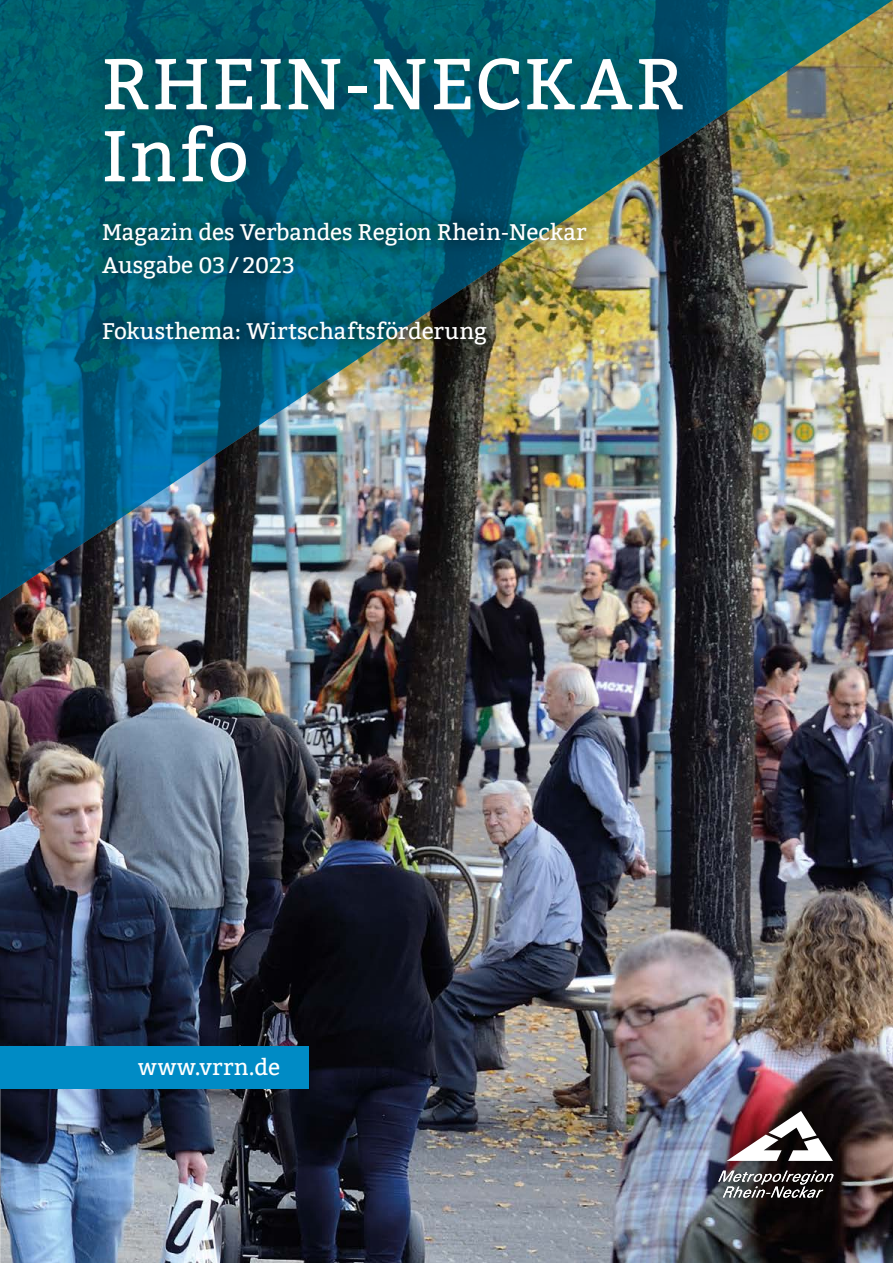
<style>
.page{position:relative;width:893px;height:1263px;background:#fff}
.page>*{position:absolute;margin:0;border:0;box-sizing:border-box;transform-origin:0 0}
.Broschürentitel_SG_48{font:72px/72px "Bitter";letter-spacing:.025em;color:#fff}
.Unterzeile{font:22.5px "Bitter";letter-spacing:-.005em;color:#fff}
.URL{font:22.5px "Bitter";letter-spacing:.015em;color:#fff}
</style>
<div class="page">
<img style="left:0;top:599px;width:893px;height:664px">
<img style="left:0;top:0;width:893px;height:599px">
<div style="left:704px;top:1098px;width:144px;height:115px;background:#000;opacity:.75"></div>
<svg style="left:718px;top:1171px;width:116px;height:27px;background:#5c5a5b"></svg>
<svg style="left:727px;top:1111px;width:106px;height:50px"></svg>
<div style="left:61px;top:12px;width:664px;height:216px;background:#000;opacity:.5"></div>
<img style="left:85px;top:204px;width:519px;height:159px">
<div style="left:0;top:1046px;width:309px;height:43px;background:#008bc5"></div>
<h1 class="Broschürentitel_SG_48" style="left:102px;top:49px;width:582px">RHEIN-NECKAR<br>Info</h1>
<h2 class="Unterzeile" style="left:102px;top:219px;width:486px">Magazin des Verbandes Region Rhein-Neckar</h2>
<h2 class="Unterzeile" style="left:102px;top:252px;width:194px">Ausgabe 03/2023</h2>
<h2 class="Unterzeile" style="left:102px;top:318px;width:386px">Fokusthema: Wirtschaftsförderung</h2>
<p class="URL" style="left:138px;top:1054px;width:143px">www.vrrn.de</p>
</div>
